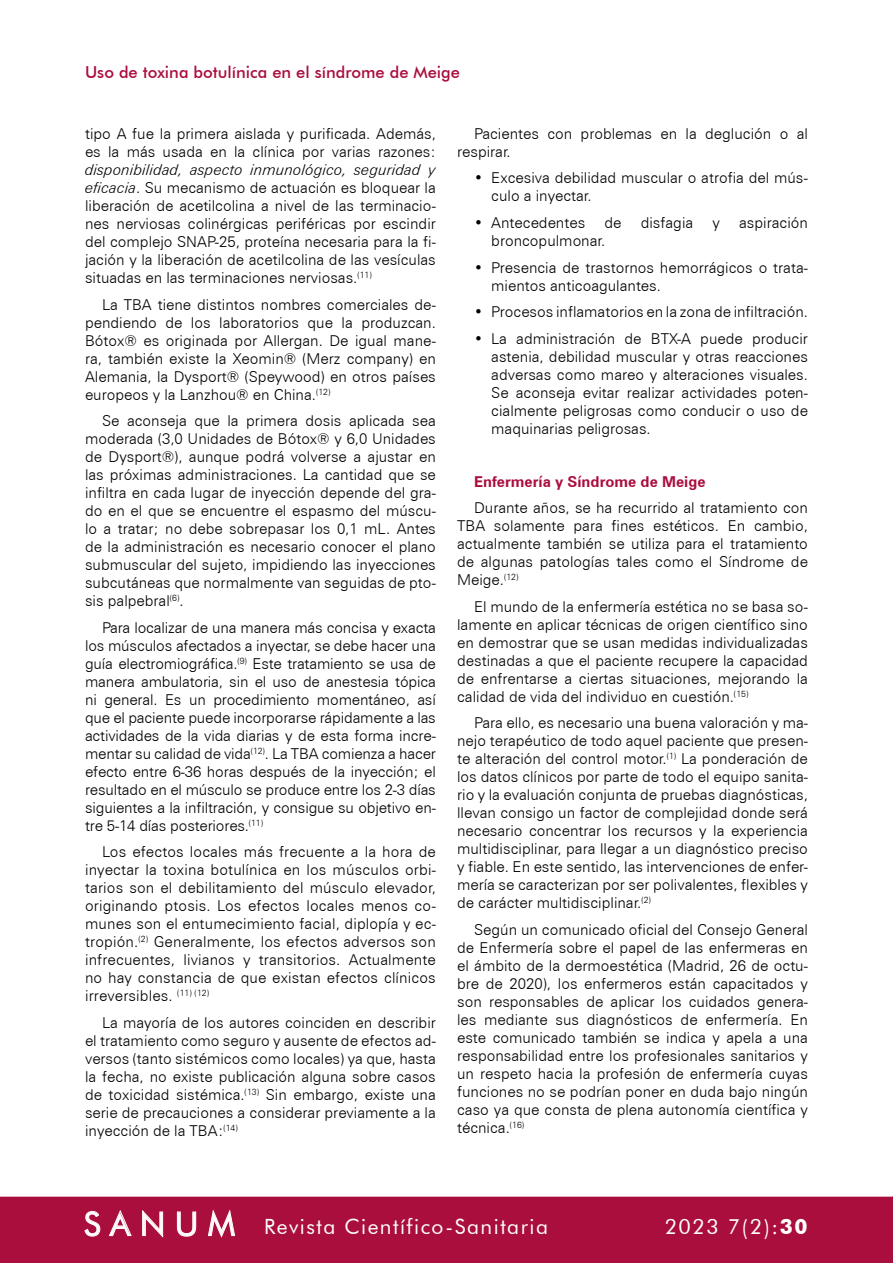
<style>
.page{position:relative;width:893px;height:1263px;background:#fff}
.page>*{position:absolute;margin:0;border:0;box-sizing:border-box;transform-origin:0 0}
.t1{font:21px "Futura BT";letter-spacing:.07em;color:#fff}
.t2{font:500 16.5px "Futura BT";color:#aa0e3d}
.t3{font:300 15px/18px "Zurich BT";color:#000;text-align:justify}
.t4{font:700 15px "Zurich BT";color:#aa0e3d}
.s1{font-style:italic}
.s2{font-weight:400}
.s3{font-size:33px}
.s4{font-weight:700}
</style>
<div class="page">
<div style="left:0;top:1197px;width:893px;height:66px;background:#aa0e3d"></div>
<p class="t2" style="left:85px;top:62px;width:376px">Uso de toxina botulínica en el síndrome de Meige</p>
<p class="t3" style="left:85px;top:125px;width:352px">tipo A fue la primera aislada y purificada. Además, es la más usada en la clínica por varias razones:</p>
<p class="t3" style="left:85px;top:161px;width:352px"><span class="s1">disponibilidad, aspecto inmunológico, seguridad y eficacia</span>. Su mecanismo de actuación es bloquear la liberación de acetilcolina a nivel de las terminacio&shy;nes nerviosas colinérgicas periféricas por escindir del complejo SNAP-25, proteína necesaria para la fi&shy;jación y la liberación de acetilcolina de las vesículas situadas en las terminaciones nerviosas.<sup>(11)</sup></p>
<p class="t3" style="left:85px;top:295px;width:352px;text-indent:17px">La TBA tiene distintos nombres comerciales de&shy;pendiendo de los laboratorios que la produzcan.<br>Bótox® es originada por Allergan. De igual mane&shy;ra, también existe la Xeomin® (Merz company) en Alemania, la Dysport® (Speywood) en otros países europeos y la Lanzhou® en China.<sup>(12)</sup></p>
<p class="t3" style="left:85px;top:412px;width:352px;text-indent:17px">Se aconseja que la primera dosis aplicada sea moderada (3,0 Unidades de Bótox® y 6,0 Unidades de Dysport®), aunque podrá volverse a ajustar en las próximas administraciones. La cantidad que se infiltra en cada lugar de inyección depende del gra&shy;do en el que se encuentre el espasmo del múscu&shy;lo a tratar; no debe sobrepasar los 0,1 mL. Antes de la administración es necesario conocer el plano submuscular del sujeto, impidiendo las inyecciones subcutáneas que normalmente van seguidas de pto&shy;sis palpebral<sup>(6)</sup>.</p>
<p class="t3" style="left:85px;top:618px;width:352px;text-indent:17px">Para localizar de una manera más concisa y exacta los músculos afectados a inyectar, se debe hacer una guía electromiográfica.<sup>(9)</sup> Este tratamiento se usa de manera ambulatoria, sin el uso de anestesia tópica ni general. Es un procedimiento momentáneo, así que el paciente puede incorporarse rápidamente a las actividades de la vida diarias y de esta forma incre&shy;mentar su calidad de vida<sup>(12)</sup>. La TBA comienza a hacer efecto entre 6-36 horas después de la inyección; el resultado en el músculo se produce entre los 2-3 días siguientes a la infiltración, y consigue su objetivo en&shy;tre 5-14 días posteriores.<sup>(11)</sup></p>
<p class="t3" style="left:85px;top:843px;width:352px;text-indent:17px">Los efectos locales más frecuente a la hora de inyectar la toxina botulínica en los músculos orbi&shy;tarios son el debilitamiento del músculo elevador, originando ptosis. Los efectos locales menos co&shy;munes son el entumecimiento facial, diplopía y ec&shy;tropión.<sup>(2)</sup> Generalmente, los efectos adversos son infrecuentes, livianos y transitorios. Actualmente no hay constancia de que existan efectos clínicos irreversibles. <sup>(11)</sup> <sup>(12)</sup></p>
<p class="t3" style="left:85px;top:1013px;width:352px;text-indent:17px">La mayoría de los autores coinciden en describir el tratamiento como seguro y ausente de efectos ad&shy;versos (tanto sistémicos como locales) ya que, hasta la fecha, no existe publicación alguna sobre casos de toxicidad sistémica.<sup>(13)</sup> Sin embargo, existe una serie de precauciones a considerar previamente a la inyección de la TBA:<sup>(14)</sup></p>
<p class="t3" style="left:457px;top:125px;width:352px;text-indent:17px">Pacientes con problemas en la deglución o al respirar.</p>
<p class="t3" style="left:491px;top:169px;width:318px;text-indent:-17px"><span class="s2">•</span> Excesiva debilidad muscular o atrofia del mús&shy;culo a inyectar.</p>
<p class="t3" style="left:474px;top:214px;width:113px"><span class="s2">•</span> Antecedentes</p>
<p class="t3" style="left:604px;top:214px;width:19px">de</p>
<p class="t3" style="left:641px;top:214px;width:54px">disfagia</p>
<p class="t3" style="left:712px;top:214px;width:9px">y</p>
<p class="t3" style="left:739px;top:214px;width:70px">aspiración</p>
<p class="t3" style="left:491px;top:232px;width:115px">broncopulmonar.</p>
<p class="t3" style="left:491px;top:258px;width:318px;text-indent:-17px"><span class="s2">•</span> Presencia de trastornos hemorrágicos o trata&shy;mientos anticoagulantes.</p>
<p class="t3" style="left:474px;top:303px;width:335px"><span class="s2">•</span> Procesos inflamatorios en la zona de infiltración.</p>
<p class="t3" style="left:491px;top:329px;width:318px;text-indent:-17px"><span class="s2">•</span> La administración de BTX-A puede producir astenia, debilidad muscular y otras reacciones adversas como mareo y alteraciones visuales.<br>Se aconseja evitar realizar actividades poten&shy;cialmente peligrosas como conducir o uso de maquinarias peligrosas.</p>
<p class="t4" style="left:474px;top:472px;width:233px">Enfermería y Síndrome de Meige</p>
<p class="t3" style="left:457px;top:499px;width:352px;text-indent:17px">Durante años, se ha recurrido al tratamiento con TBA solamente para fines estéticos. En cambio, actualmente también se utiliza para el tratamiento de algunas patologías tales como el Síndrome de Meige.<sup>(12)</sup></p>
<p class="t3" style="left:457px;top:597px;width:352px;text-indent:17px">El mundo de la enfermería estética no se basa so&shy;lamente en aplicar técnicas de origen científico sino en demostrar que se usan medidas individualizadas destinadas a que el paciente recupere la capacidad de enfrentarse a ciertas situaciones, mejorando la calidad de vida del individuo en cuestión.<sup>(15)</sup></p>
<p class="t3" style="left:457px;top:714px;width:352px;text-indent:17px">Para ello, es necesario una buena valoración y ma&shy;nejo terapéutico de todo aquel paciente que presen&shy;te alteración del control motor.<sup>(1)</sup> La ponderación de los datos clínicos por parte de todo el equipo sanita&shy;rio y la evaluación conjunta de pruebas diagnósticas, llevan consigo un factor de complejidad donde será necesario concentrar los recursos y la experiencia multidisciplinar, para llegar a un diagnóstico preciso y fiable. En este sentido, las intervenciones de enfer&shy;mería se caracterizan por ser polivalentes, flexibles y de carácter multidisciplinar.<sup>(2)</sup></p>
<p class="t3" style="left:457px;top:920px;width:352px;text-indent:17px">Según un comunicado oficial del Consejo General de Enfermería sobre el papel de las enfermeras en el ámbito de la dermoestética (Madrid, 26 de octu&shy;bre de 2020), los enfermeros están capacitados y son responsables de aplicar los cuidados genera&shy;les mediante sus diagnósticos de enfermería. En este comunicado también se indica y apela a una responsabilidad entre los profesionales sanitarios y un respeto hacia la profesión de enfermería cuyas funciones no se podrían poner en duda bajo ningún caso ya que consta de plena autonomía científica y técnica.<sup>(16)</sup></p>
<h1 class="t1" style="left:84px;top:1214px;width:466px"><span class="s3">S A N U M</span> Revista Científico-Sanitaria</h1>
<h1 class="t1" style="left:665px;top:1214px;width:144px">2023 7(2):<span class="s4">30</span></h1>
</div>
